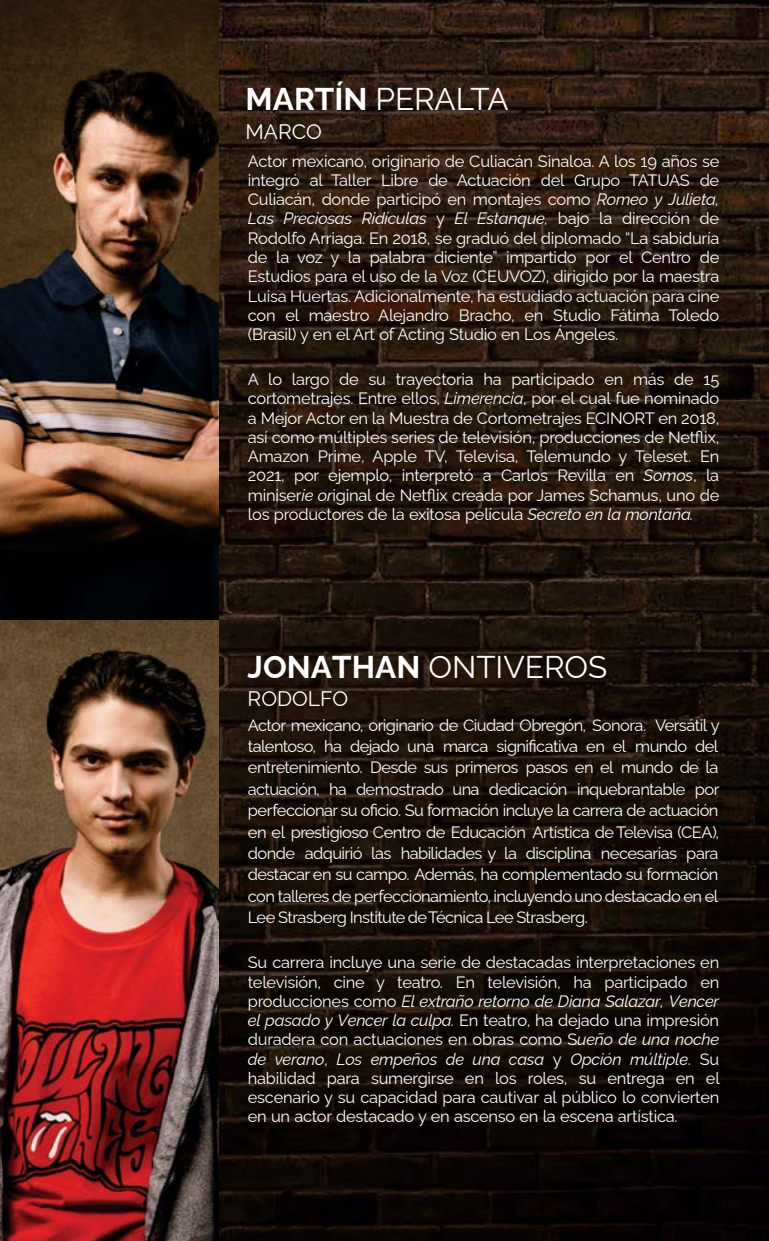
<style>
.page{position:relative;width:769px;height:1241px;background:#fff}
.page>*{position:absolute;margin:0;border:0;box-sizing:border-box;transform-origin:0 0}
.t1{font:100 31.5px "Raleway";color:#fff}
.t2{font:100 21px "Raleway";color:#fff}
.t3{font:100 16.45px/19.2px "Raleway";letter-spacing:-.015em;color:#fff;text-align:justify}
.s1{font-style:italic}
</style>
<div class="page">
<img style="left:219px;top:0;width:550px;height:1240px">
<img style="left:0;top:0;width:219px;height:620px">
<img style="left:0;top:620px;width:219px;height:620px">
<h1 class="t1" style="left:246px;top:74px;width:265px">MARTÍN PERALTA</h1>
<p class="t2" style="left:246px;top:114px;width:78px">MARCO</p>
<p class="t3" style="left:248px;top:149px;width:473px">Actor mexicano, originario de Culiacán Sinaloa. A los 19 años se integró al Taller Libre de Actuación del Grupo TATUAS de Culiacán, donde participó en montajes como <span class="s1">Romeo y Julieta, Las Preciosas Ridículas</span> y <span class="s1">El Estanque,</span> bajo la dirección de Rodolfo Arriaga. En 2018, se graduó del diplomado “La sabiduría de la voz y la palabra diciente” impartido por el Centro de Estudios para el uso de la Voz (CEUVOZ), dirigido por la maestra Luisa Huertas. Adicionalmente, ha estudiado actuación para cine con el maestro Alejandro Bracho, en Studio Fátima Toledo (Brasil) y en el Art of Acting Studio en Los Ángeles.</p>
<p class="t3" style="left:248px;top:368px;width:473px">A lo largo de su trayectoria ha participado en más de 15 cortometrajes. Entre ellos, <span class="s1">Limerencia</span>, por el cual fue nominado a Mejor Actor en la Muestra de Cortometrajes ECINORT en 2018, así como múltiples series de televisión, producciones de Netflix, Amazon Prime, Apple TV, Televisa, Telemundo y Teleset. En 2021, por ejemplo, interpretó a Carlos Revilla en <span class="s1">Somos</span>, la miniser<span class="s1">ie or</span>iginal de Netflix creada por James Schamus, uno de los productores de la exitosa película <span class="s1">Secreto en la montaña.</span></p>
<h1 class="t1" style="left:248px;top:641px;width:361px">JONATHAN ONTIVEROS</h1>
<p class="t2" style="left:248px;top:681px;width:102px">RODOLFO</p>
<p class="t3" style="left:248px;top:712px;width:473px;line-height:21.3px">Actor mexicano, originario de Ciudad Obregón, Sonora. Versátil y talentoso, ha dejado una marca significativa en el mundo del entretenimiento. Desde sus primeros pasos en el mundo de la actuación, ha demostrado una dedicación inquebrantable por perfeccionar su oficio. Su formación incluye la carrera de actuación en el prestigioso Centro de Educación Artística de Televisa (CEA), donde adquirió las habilidades y la disciplina necesarias para destacar en su campo. Además, ha complementado su formación con talleres de perfeccionamiento, incluyendo uno destacado en el Lee Strasberg Institute de Técnica Lee Strasberg.</p>
<p class="t3" style="left:248px;top:950px;width:473px">Su carrera incluye una serie de destacadas interpretaciones en televisión, cine y teatro. En televisión, ha participado en producciones como <span class="s1">El extraño retorno de Diana Salazar, Vencer el pasado y Vencer la culpa.</span> En teatro, ha dejado una impresión duradera con actuaciones en obras como S<span class="s1">ueño de una noche de verano</span>, <span class="s1">Los empeños de una casa</span> y <span class="s1">Opción múltiple</span>. Su habilidad para sumergirse en los roles, su entrega en el escenario y su capacidad para cautivar al público lo convierten en un actor destacado y en ascenso en la escena artística.</p>
</div>
